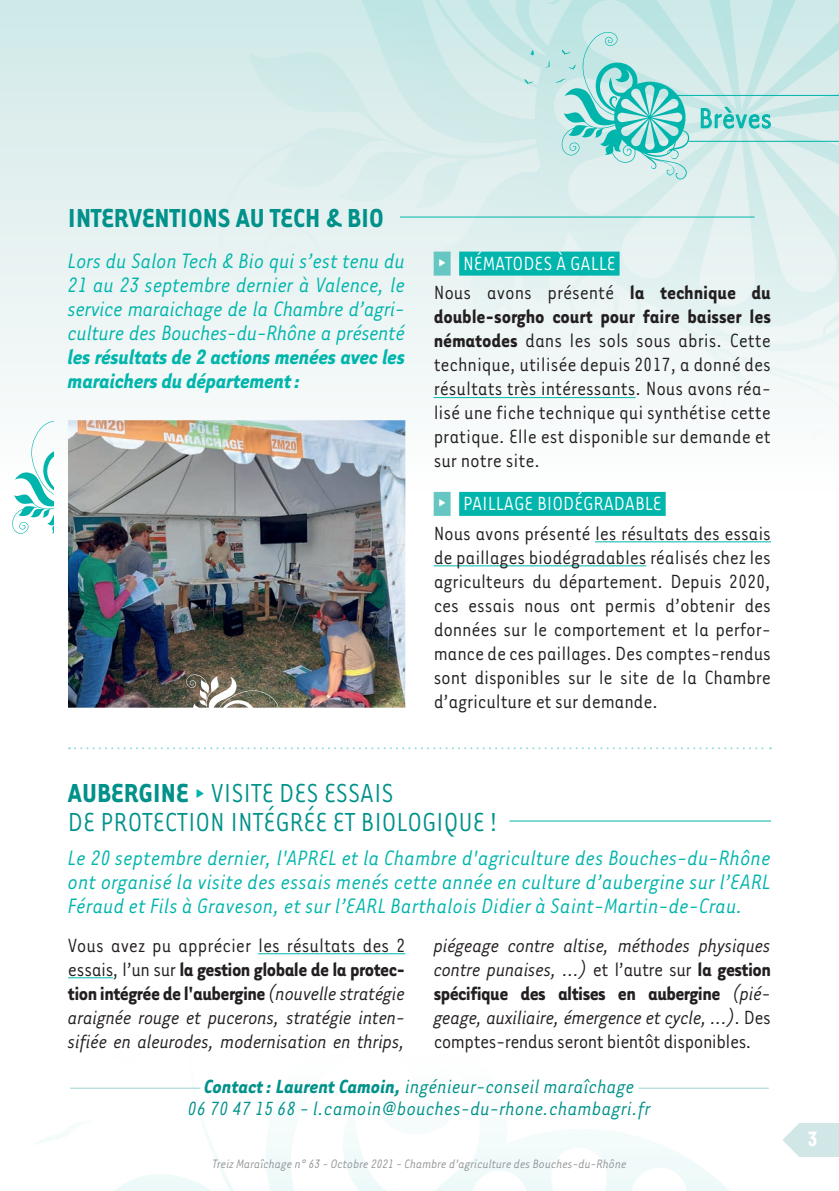
<style>
.page{position:relative;width:839px;height:1191px;background:#fff}
.page>*{position:absolute;margin:0;border:0;box-sizing:border-box;transform-origin:0 0}
.t1{font:32px "Tarzana Narrow";color:#00b5ac}
.t2{font:30px/29px "Tarzana Narrow";color:#00918a}
.t3{font:700 30px "Tarzana Narrow";color:#00918a}
.t4{font:italic 24px/24px "Tarzana Narrow";letter-spacing:-.015em;color:#00b5ac;text-align:justify}
.t5{font:italic 700 24px/24px "Tarzana Narrow";letter-spacing:-.015em;color:#00b5ac}
.t6{font:700 24px "Tarzana Narrow";color:#fff}
.t7{font:22px/24px "Tarzana Narrow";letter-spacing:-.005em;color:#231f20}
.t8{font:italic 22px/24px "Tarzana Narrow";letter-spacing:-.025em;color:#231f20;text-align:justify}
.t9{font:italic 22px/22px "Tarzana Narrow";color:#00918a;text-align:center}
.t10{font:italic 14px "Tarzana Narrow";letter-spacing:-.01em;color:#939598}
.s1{font-family:"Geogrotesque";font-weight:700;color:#fff}
.s2{color:#fff}
.s3{font-weight:700}
.s4{font-family:"Geogrotesque";font-weight:700;font-size:26px;color:#00b5ac}
.s5{font-style:normal}
.s6{font-weight:700;font-style:normal}
</style>
<div class="page">
<div style="left:0;top:0;width:839px;height:493px;background:linear-gradient(to bottom,#cbe7e6,#fffdfd)"></div>
<svg style="left:34px;top:953px;width:735px;height:237px"></svg>
<svg style="left:524px;top:32px;width:315px;height:147px;background:#bbe4e2"></svg>
<hr style="left:400px;top:216px;width:355px;height:1px;background:#00b5ac">
<hr style="left:509px;top:820px;width:262px;height:1px;background:#00b5ac">
<div style="left:434px;top:251px;width:17px;height:24px;background:#66c7c2"></div>
<div style="left:459px;top:251px;width:161px;height:24px;background:#00b5ac"></div>
<hr style="left:434px;top:397px;width:202px;height:1px;background:#00b5ac">
<hr style="left:258px;top:953px;width:147px;height:1px;background:#00b5ac">
<hr style="left:68px;top:977px;width:45px;height:1px;background:#00b5ac">
<div style="left:434px;top:492px;width:17px;height:24px;background:#66c7c2"></div>
<div style="left:459px;top:492px;width:207px;height:24px;background:#00b5ac"></div>
<hr style="left:595px;top:541px;width:176px;height:1px;background:#00b5ac">
<hr style="left:434px;top:565px;width:212px;height:1px;background:#00b5ac">
<img style="left:68px;top:420px;width:337px;height:287px">
<svg style="left:69px;top:747px;width:702px;height:2px"></svg>
<hr style="left:70px;top:1087px;width:130px;height:1px;background:#96d5d2">
<hr style="left:638px;top:1087px;width:131px;height:1px;background:#96d5d2">
<svg style="left:11px;top:421px;width:43px;height:113px"></svg>
<svg style="left:374px;top:1122px;width:465px;height:69px"></svg>
<h1 class="t1" style="left:699px;top:99px;width:75px">Brèves</h1>
<h2 class="t3" style="left:68px;top:200px;width:317px">INTERVENTIONS AU TECH &amp; BIO</h2>
<p class="t4" style="left:68px;top:248px;width:339px">Lors du Salon Tech &amp; Bio qui s’est tenu du 21 au 23 septembre dernier à Valence, le service maraichage de la Chambre d’agri&shy;culture des Bouches-du-Rhône a présenté</p>
<p class="t5" style="left:68px;top:344px;width:339px">les résultats de 2 actions menées avec les maraichers du département:</p>
<p class="t7" style="left:434px;top:247px;width:339px;line-height:29.6px"><span class="s1">∂</span> <span class="s2">NÉMATODES À GALLE<br></span>Nous avons présenté <span class="s3">la technique du</span></p>
<p class="t7" style="left:434px;top:304px;width:339px;text-align:justify"><span class="s3">double-sorgho court pour faire baisser les nématodes</span> dans les sols sous abris. Cette technique, utilisée depuis 2017, a donné des résultats très intéressants. Nous avons réa&shy;lisé une fiche technique qui synthétise cette pratique. Elle est disponible sur demande et sur notre site.</p>
<p class="t7" style="left:434px;top:487px;width:339px;line-height:29.6px"><span class="s1">∂</span> <span class="s2">PAILLAGE BIODÉGRADABLE<br></span>Nous avons présenté les résultats des essais</p>
<p class="t7" style="left:434px;top:544px;width:339px;text-align:justify">de paillages biodégradables réalisés chez les agriculteurs du département. Depuis 2020, ces essais nous ont permis d’obtenir des données sur le comportement et la perfor&shy;mance de ces paillages. Des comptes-rendus sont disponibles sur le site de la Chambre d’agriculture et sur demande.</p>
<h2 class="t2" style="left:68px;top:777px;width:432px"><span class="s3">AUBERGINE</span> <span class="s4">∂</span> VISITE DES ESSAIS<br>DE PROTECTION INTÉGRÉE ET BIOLOGIQUE!</h2>
<p class="t4" style="left:68px;top:845px;width:704px">Le 20 septembre dernier, l'APREL et la Chambre d'agriculture des Bouches-du-Rhône ont organisé la visite des essais menés cette année en culture d’aubergine sur l’EARL Féraud et Fils à Graveson, et sur l’EARL Barthalois Didier à Saint-Martin-de-Crau.</p>
<p class="t8" style="left:68px;top:932px;width:339px"><span class="s5">Vous avez pu apprécier les résultats des 2 essais, l’un sur</span> <span class="s6">la gestion globale de la protec&shy;tion intégrée de l'aubergine</span> (nouvelle stratégie araignée rouge et pucerons, stratégie inten&shy;sifiée en aleurodes, modernisation en thrips,</p>
<p class="t8" style="left:434px;top:932px;width:339px">piégeage contre altise, méthodes physiques contre punaises, …) <span class="s5">et l’autre sur</span> <span class="s6">la gestion spécifique des altises en aubergine</span> (pié&shy;geage, auxiliaire, émergence et cycle, ...)<span class="s5">. Des comptes-rendus seront bientôt disponibles.</span></p>
<p class="t9" style="left:188px;top:1074px;width:465px"><span class="s3">Contact: Laurent Camoin,</span> ingénieur-conseil maraîchage<br>06 70 47 15 68 - l.camoin@bouches-du-rhone.chambagri.fr</p>
<p class="t10" style="left:212px;top:1155px;width:416px">Treiz Maraîchage n° 63 - Octobre 2021 - Chambre d’agriculture des Bouches-du-Rhône</p>
<p class="t6" style="left:807px;top:1123px;width:12px">3</p>
</div>
